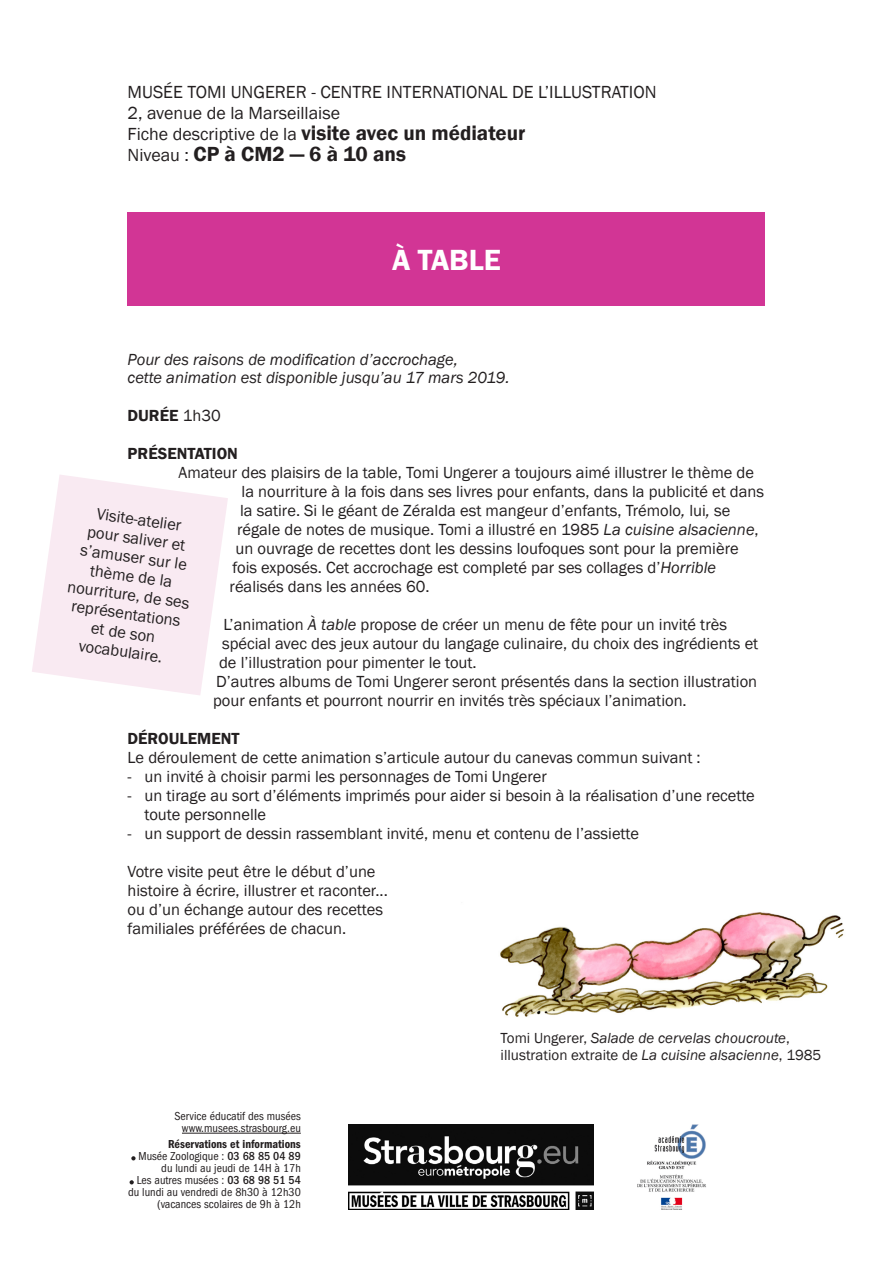
<style>
.page{position:relative;width:893px;height:1263px;background:#fff}
.page>*{position:absolute;margin:0;border:0;box-sizing:border-box;transform-origin:0 0}
.t1{font:600 30px "Franklin Gothic";color:#fff}
.t2{font:600 21px/21px "Franklin Gothic";color:#231f20}
.t3{font:18px/21px "Franklin Gothic";color:#231f20}
.t4{font:16.5px/18.9px "Franklin Gothic";color:#231f20}
.t5{font:italic 16.5px/19px "Franklin Gothic";color:#231f20}
.t6{font:600 16.5px "Franklin Gothic";color:#231f20}
.t7{font:italic 15px/17.2px "Franklin Gothic";color:#231f20}
.t8{font:condensed 12px/12px "Franklin Gothic";color:#231f20;text-align:right}
.s1{font-weight:400;font-size:18px}
.s2{font-weight:400}
.s3{font-style:italic}
.s4{font-weight:600}
.s5{font-weight:500}
.s6{font-style:normal}
</style>
<div class="page">
<div style="left:128px;top:213px;width:637px;height:93px;background:#d23595"></div>
<img style="left:349px;top:1124px;width:244px;height:85px">
<img style="left:638px;top:1124px;width:68px;height:86px">
<hr style="left:182px;top:1133px;width:119px;height:1px;background:#231f20">
<svg style="left:131px;top:1156px;width:5px;height:4px"></svg>
<svg style="left:130px;top:1180px;width:4px;height:4px"></svg>
<svg style="left:32px;top:475px;width:196px;height:220px"></svg>
<img style="left:500px;top:912px;width:344px;height:105px">
<p class="t3" style="left:128px;top:82px;width:530px">MUSÉE TOMI UNGERER - CENTRE INTERNATIONAL DE L’ILLUSTRATION<br>2, avenue de la Marseillaise</p>
<p class="t2" style="left:128px;top:122px;width:399px"><span class="s1">Fiche descriptive de la</span> visite avec un médiateur<br><span class="s1">Niveau :</span> CP à CM2 — 6 à 10 ans</p>
<h1 class="t1" style="left:392px;top:241px;width:110px">À TABLE</h1>
<p class="t5" style="left:128px;top:350px;width:384px">Pour des raisons de modification d’accrochage,<br>cette animation est disponible jusqu’au 17 mars 2019.</p>
<p class="t6" style="left:128px;top:406px;width:95px">DURÉE <span class="s2">1h30</span></p>
<p class="t6" style="left:128px;top:444px;width:112px">PRÉSENTATION</p>
<p class="t4" style="left:179px;top:464px;width:577px">Amateur des plaisirs de la table, Tomi Ungerer a toujours aimé illustrer le thème de</p>
<p class="t4" style="left:242px;top:483px;width:524px">la nourriture à la fois dans ses livres pour enfants, dans la publicité et dans</p>
<p class="t4" style="left:240px;top:502px;width:492px">la satire. Si le géant de Zéralda est mangeur d’enfants, Trémolo<span class="s3">,</span> lui<span class="s3">,</span> se</p>
<p class="t4" style="left:237px;top:521px;width:523px">régale de notes de musique. Tomi a illustré en 1985 <span class="s3">La cuisine alsacienne</span>,</p>
<p class="t4" style="left:236px;top:540px;width:505px">un ouvrage de recettes dont les dessins loufoques sont pour la première</p>
<p class="t4" style="left:233px;top:559px;width:485px">fois exposés. Cet accrochage est completé par ses collages d’<span class="s3">Horrible</span></p>
<p class="t4" style="left:230px;top:578px;width:201px">réalisés dans les années 60.</p>
<p class="t4" style="left:224px;top:616px;width:505px">L’animation <span class="s3">À table</span> propose de créer un menu de fête pour un invité très</p>
<p class="t4" style="left:222px;top:635px;width:538px">spécial avec des jeux autour du langage culinaire, du choix des ingrédients et</p>
<p class="t4" style="left:219px;top:653px;width:259px">de l’illustration pour pimenter le tout.</p>
<p class="t4" style="left:216px;top:672px;width:543px">D’autres albums de Tomi Ungerer seront présentés dans la section illustration</p>
<p class="t4" style="left:213px;top:691px;width:475px">pour enfants et pourront nourrir en invités très spéciaux l’animation.</p>
<p class="t6" style="left:128px;top:728px;width:114px">DÉROULEMENT</p>
<p class="t4" style="left:128px;top:748px;width:575px">Le déroulement de cette animation s’articule autour du canevas commun suivant :</p>
<p class="t4" style="left:128px;top:767px;width:421px">- un invité à choisir parmi les personnages de Tomi Ungerer</p>
<p class="t4" style="left:145px;top:786px;width:612px;text-indent:-17px">- un tirage au sort d’éléments imprimés pour aider si besoin à la réalisation d’une recette toute personnelle</p>
<p class="t4" style="left:128px;top:824px;width:513px">- un support de dessin rassemblant invité, menu et contenu de l’assiette</p>
<p class="t4" style="left:128px;top:862px;width:262px">Votre visite peut être le début d’une histoire à écrire, illustrer et raconter... ou d’un échange autour des recettes familiales préférées de chacun.</p>
<p class="t4" style="left:80px;top:502px;width:124px;text-align:center;rotate:8deg">Visite-atelier<br>pour saliver et s’amuser sur le thème de la nourriture, de ses représentations et de son vocabulaire.</p>
<p class="t8" style="left:175px;top:1110px;width:128px">Service éducatif des musées www.musees.strasbourg.eu</p>
<p class="t8" style="left:128px;top:1138px;width:174px"><span class="s4">Réservations et informations<br></span>Musée Zoologique : <span class="s5">03 68 85 04 89 </span>du lundi au jeudi de 14H à 17h<br>Les autres musées : <span class="s5">03 68 98 51 54 </span>du lundi au vendredi de 8h30 à 12h30 (vacances scolaires de 9h à 12h</p>
<p class="t7" style="left:501px;top:1029px;width:322px"><span class="s6">Tomi Ungerer,</span> Salade de cervelas choucroute<span class="s6">, illustration extraite de</span> La cuisine alsacienne<span class="s6">, 1985</span></p>
</div>
